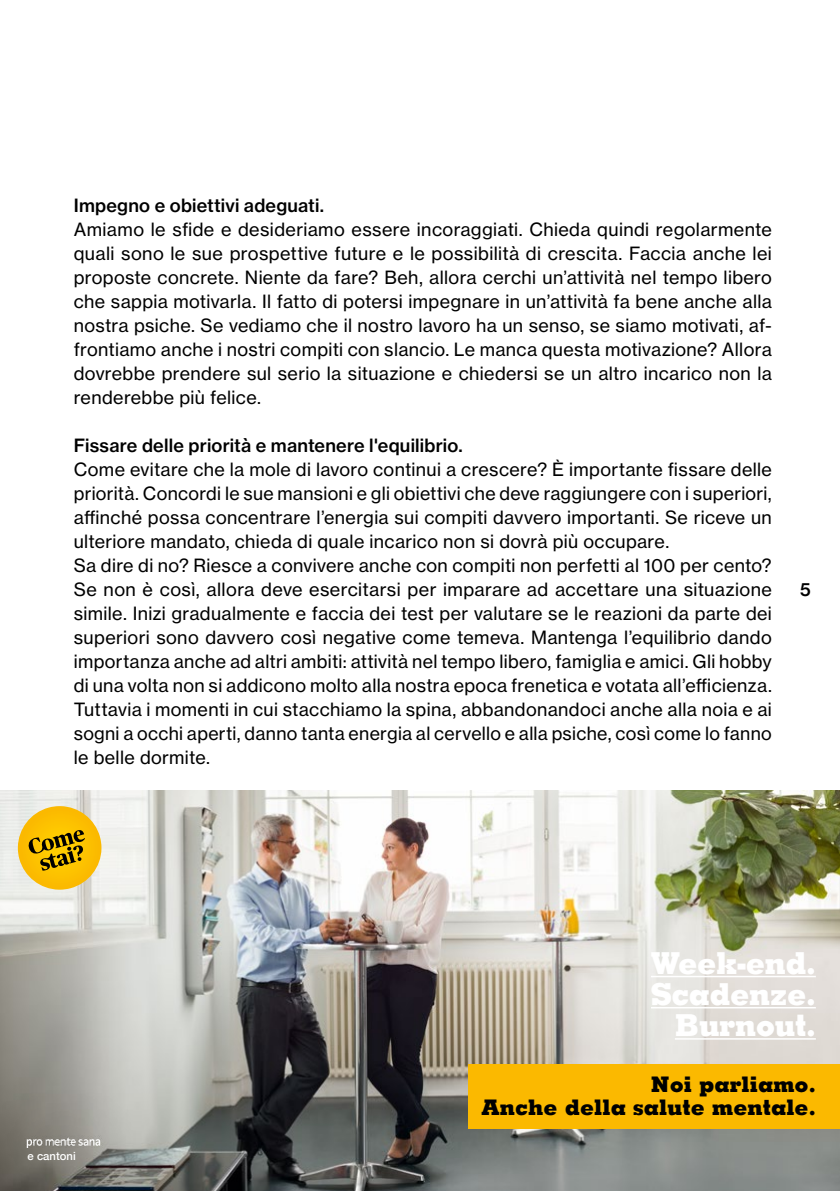
<style>
.page{position:relative;width:840px;height:1191px;background:#fff}
.page>*{position:absolute;margin:0;border:0;box-sizing:border-box;transform-origin:0 0}
.t1{font:800 30.2px/31.2px "Memphis LT Std";letter-spacing:-.02em;color:#fff;text-align:right}
.t2{font:800 21.4px/23.2px "Memphis LT Std";color:#000;text-align:right}
.t3{font:18px/24px "N Haas Grotesk TX Pro 55 Rg";letter-spacing:.02em;color:#000;text-align:justify}
.t4{font:18px "N Haas Grotesk TX Pro 65 Md";letter-spacing:.01em;color:#000}
.t5{font:500 11.2px "Helvetica Neue";color:#fff}
</style>
<div class="page">
<img style="left:0;top:791px;width:839px;height:400px">
<svg style="left:18px;top:806px;width:83px;height:83px;background:#deb52f"></svg>
<div style="left:468px;top:1064px;width:371px;height:65px;background:#fbb900"></div>
<hr style="left:650px;top:975px;width:165px;height:2px;background:#fff">
<hr style="left:650px;top:1007px;width:165px;height:1px;background:#fff">
<hr style="left:674px;top:1038px;width:141px;height:1px;background:#fff">
<div style="left:0;top:1083px;width:150px;height:108px;background:#000;opacity:.5"></div>
<img style="left:25px;top:1135px;width:77px;height:12px">
<p class="t4" style="left:74px;top:194px;width:251px">Impegno e obiettivi adeguati.</p>
<p class="t3" style="left:74px;top:217px;width:699px">Amiamo le sfide e desideriamo essere incoraggiati. Chieda quindi regolarmente quali sono le sue prospettive future e le possibilità di crescita. Faccia anche lei proposte concrete. Niente da fare? Beh, allora cerchi un’attività nel tempo libero che sappia motivarla. Il fatto di potersi impegnare in un’attività fa bene anche alla nostra psiche. Se vediamo che il nostro lavoro ha un senso, se siamo motivati, af&shy;frontiamo anche i nostri compiti con slancio. Le manca questa motivazione? Allora dovrebbe prendere sul serio la situazione e chiedersi se un altro incarico non la renderebbe più felice.</p>
<p class="t4" style="left:74px;top:434px;width:390px">Fissare delle priorità e mantenere l'equilibrio.</p>
<p class="t3" style="left:74px;top:457px;width:699px;text-align:left">Come evitare che la mole di lavoro continui a crescere? È importante fissare delle priorità. Concordi le sue mansioni e gli obiettivi che deve raggiungere con i superiori, affinché possa concentrare l’energia sui compiti davvero importanti. Se riceve un ulteriore mandato, chieda di quale incarico non si dovrà più occupare.<br>Sa dire di no? Riesce a convivere anche con compiti non perfetti al 100 per cento?<br>Se non è così, allora deve esercitarsi per imparare ad accettare una situazione simile. Inizi gradualmente e faccia dei test per valutare se le reazioni da parte dei superiori sono davvero così negative come temeva. Mantenga l’equilibrio dando importanza anche ad altri ambiti: attività nel tempo libero, famiglia e amici. Gli hobby di una volta non si addicono molto alla nostra epoca frenetica e votata all’efficienza.<br>Tuttavia i momenti in cui stacchiamo la spina, abbandonandoci anche alla noia e ai sogni a occhi aperti, danno tanta energia al cervello e alla psiche, così come lo fanno le belle dormite.</p>
<p class="t4" style="left:799px;top:578px;width:12px">5</p>
<h1 class="t1" style="left:650px;top:946px;width:166px">Week-end.<br>Scadenze.<br>Burnout.</h1>
<p class="t5" style="left:28px;top:1146px;width:50px">e cantoni</p>
<p class="t2" style="left:481px;top:1072px;width:336px">Noi parliamo.<br>Anche della salute mentale.</p>
</div>
